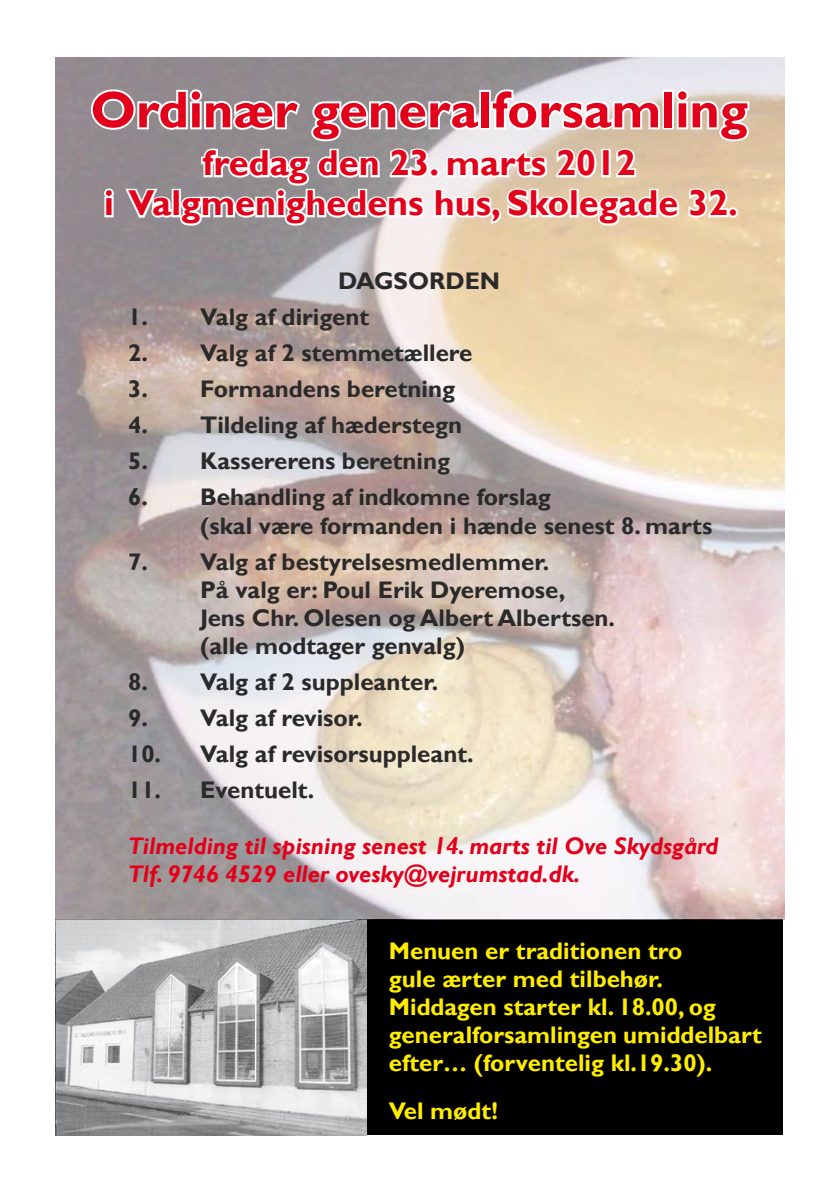
<style>
.page{position:relative;width:840px;height:1191px;background:#fff}
.page>*{position:absolute;margin:0;border:0;box-sizing:border-box;transform-origin:0 0}
.t1{font:700 52px "Gill Sans";color:#e2001a}
.t2{font:700 36px/40px "Gill Sans";color:#e2001a;text-align:center}
.t3{font:700 24px/28px "Gill Sans";color:#2a2a2a}
.t4{font:700 24px/28px "Gill Sans";color:#ffed00}
.t5{font:italic 700 24px/28px "Gill Sans";color:#e2001a}
</style>
<div class="page">
<div style="left:361px;top:919px;width:421px;height:216px;background:#000"></div>
<img style="left:56px;top:919px;width:310px;height:216px">
<img style="left:56px;top:57px;width:728px;height:862px">
<svg style="left:89px;top:86px;width:662px;height:143px"></svg>
<h1 class="t1" style="left:90px;top:79px;width:658px">Ordinær generalforsamling</h1>
<h2 class="t2" style="left:104px;top:143px;width:635px">fredag den 23. marts 2012<br>i Valgmenighedens hus, Skolegade 32.</h2>
<p class="t3" style="left:338px;top:267px;width:163px">DAGSORDEN</p>
<p class="t3" style="left:128px;top:303px;width:242px">1. Valg af dirigent</p>
<p class="t3" style="left:128px;top:339px;width:345px">2. Valg af 2 stemmetællere</p>
<p class="t3" style="left:128px;top:375px;width:328px">3. Formandens beretning</p>
<p class="t3" style="left:128px;top:411px;width:335px">4. Tildeling af hæderstegn</p>
<p class="t3" style="left:128px;top:447px;width:323px">5. Kassererens beretning</p>
<p class="t3" style="left:200px;top:483px;width:513px;text-indent:-72px">6. Behandling af indkomne forslag<br>(skal være formanden i hænde senest 8. marts</p>
<p class="t3" style="left:200px;top:547px;width:416px;text-indent:-72px">7. Valg af bestyrelsesmedlemmer.<br>På valg er: Poul Erik Dyeremose,<br>Jens Chr. Olesen og Albert Albertsen. (alle modtager genvalg)</p>
<p class="t3" style="left:128px;top:667px;width:311px">8. Valg af 2 suppleanter.</p>
<p class="t3" style="left:128px;top:703px;width:236px">9. Valg af revisor.</p>
<p class="t3" style="left:128px;top:739px;width:347px">10. Valg af revisorsuppleant.</p>
<p class="t3" style="left:128px;top:775px;width:187px">11. Eventuelt.</p>
<p class="t5" style="left:128px;top:831px;width:591px">Tilmelding til spisning senest 14. marts til Ove Skydsgård<br>Tlf. 9746 4529 eller ovesky@vejrumstad.dk.</p>
<p class="t4" style="left:389px;top:936px;width:374px">Menuen er traditionen tro<br>gule ærter med tilbehør.<br>Middagen starter kl. 18.00, og generalforsamlingen umiddelbart efter… (forventelig kl.19.30).</p>
<p class="t4" style="left:389px;top:1096px;width:110px">Vel mødt!</p>
</div>
